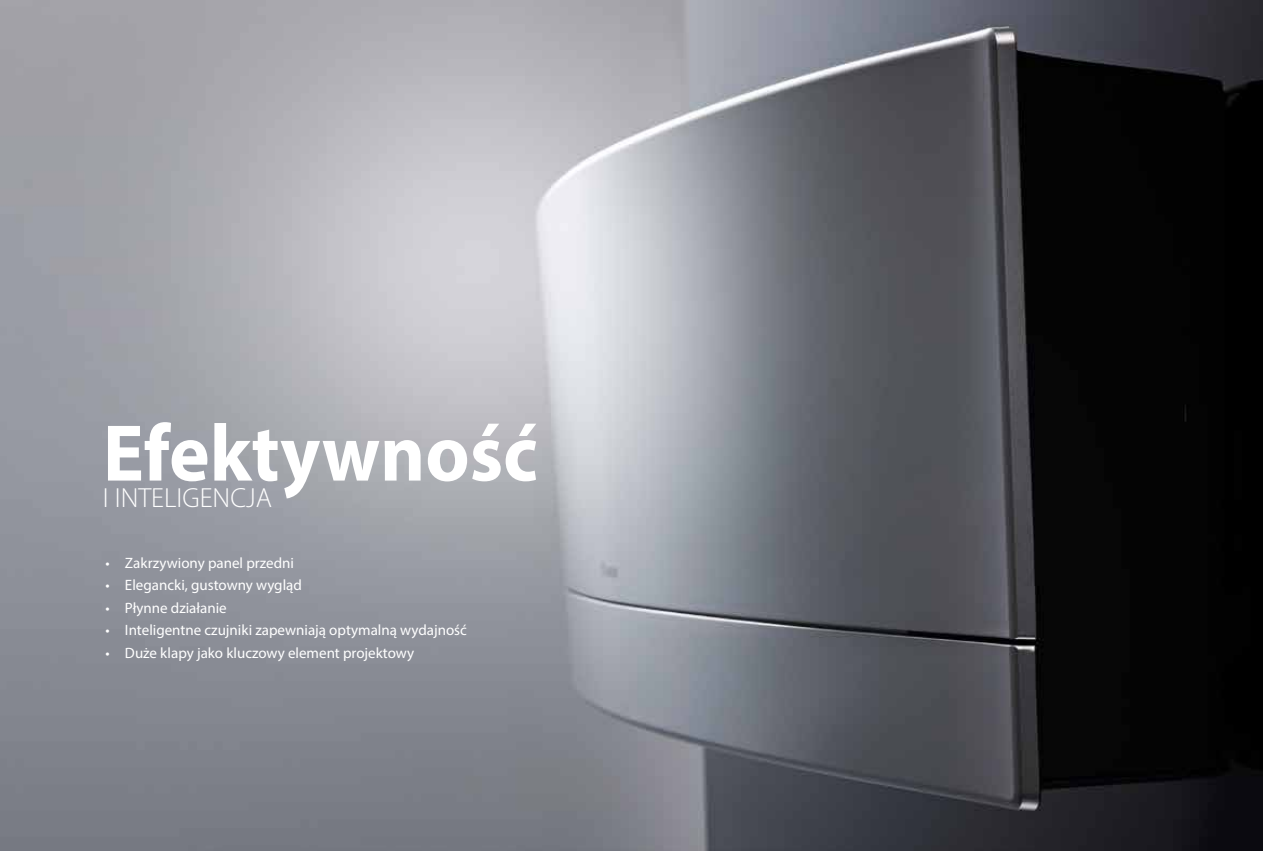
<style>
.page{position:relative;width:1263px;height:851px;background:#fff}
.page>*{position:absolute;margin:0;border:0;box-sizing:border-box;transform-origin:0 0}
.t1{font:700 81px "Myriad Pro";color:#fff;scale:.95 1}
.t2{font:300 27.75px "Myriad Pro";color:#fff}
.t3{font:15px "Myriad Pro";color:#fff}
</style>
<div class="page">
<img style="left:0;top:0;width:1263px;height:850px">
<h1 class="t1" style="left:103px;top:400px;width:459px">Efektywność</h1>
<h2 class="t2" style="left:103px;top:482px;width:171px">I INTELIGENCJA</h2>
<p class="t3" style="left:105px;top:553px;width:190px">• Zakrzywiony panel przedni</p>
<p class="t3" style="left:105px;top:575px;width:198px">• Elegancki, gustowny wygląd</p>
<p class="t3" style="left:105px;top:598px;width:123px">• Płynne działanie</p>
<p class="t3" style="left:105px;top:620px;width:363px">• Inteligentne czujniki zapewniają optymalną wydajność</p>
<p class="t3" style="left:105px;top:643px;width:310px">• Duże klapy jako kluczowy element projektowy</p>
</div>
